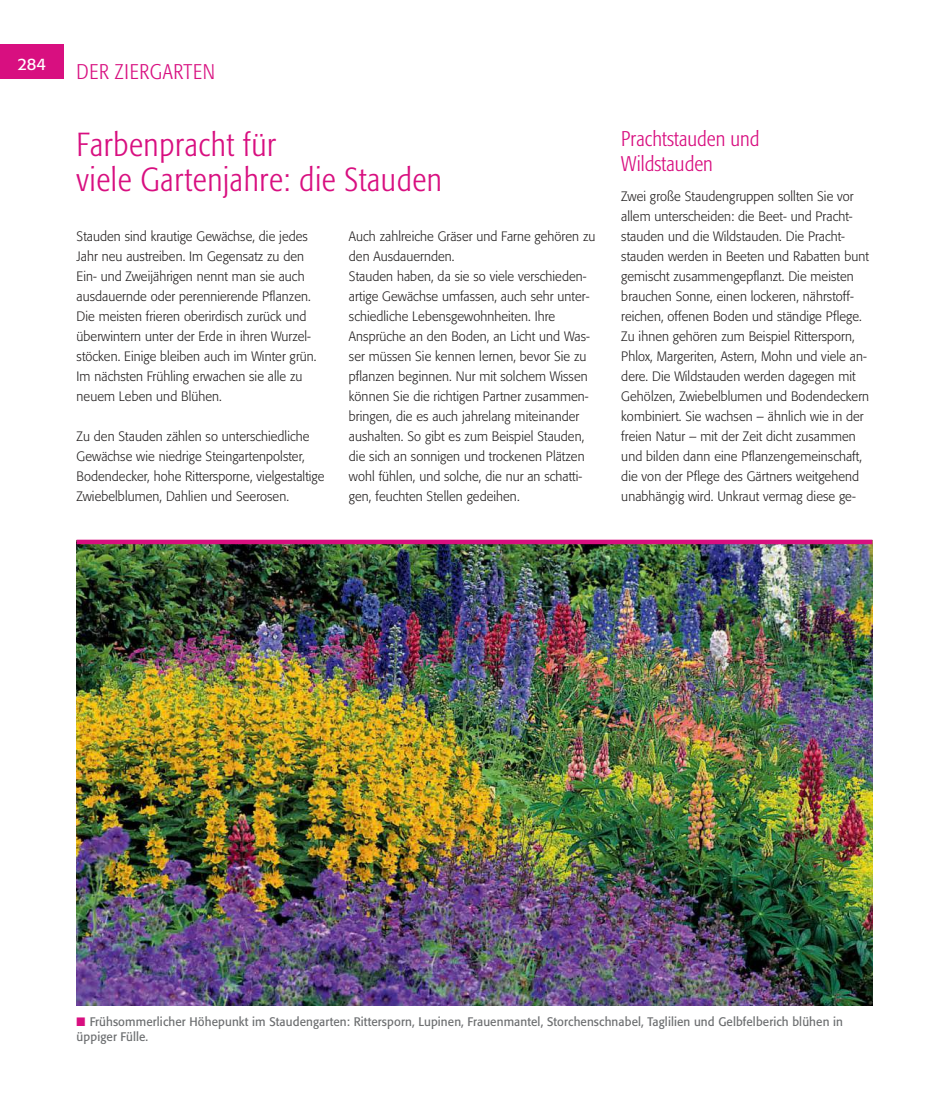
<style>
.page{position:relative;width:949px;height:1119px;background:#fff}
.page>*{position:absolute;margin:0;border:0;box-sizing:border-box;transform-origin:0 0}
.t1{font:300 condensed 33px/35px "Formata";letter-spacing:.02em;color:#d80f80}
.t2{font:300 condensed 21px/24.9px "Formata";letter-spacing:.005em;color:#d80f80}
.t3{font:300 condensed 21px "Formata";letter-spacing:.045em;color:#d80f80}
.t4{font:16.5px "Formata";color:#fff}
.t5{font:300 13.5px/20px "Formata";letter-spacing:.005em;color:#221f1f;scale:.95 1}
.t6{font:12.3px/15px "Formata";letter-spacing:.01em;color:#6c6e70;scale:.95 1}
.s1{color:#d80f80}
</style>
<div class="page">
<div style="left:0;top:45px;width:64px;height:34px;background:#d80f80"></div>
<img style="left:77px;top:544px;width:795px;height:461px">
<div style="left:77px;top:539px;width:795px;height:5px;background:#d80f80"></div>
<p class="t4" style="left:18px;top:57px;width:30px">284</p>
<h2 class="t3" style="left:77px;top:59px;width:140px">DER ZIERGARTEN</h2>
<h1 class="t1" style="left:77px;top:129px;width:367px">Farbenpracht für<br>viele Gartenjahre: die Stauden</h1>
<p class="t5" style="left:349px;top:227px;width:261px">Auch zahlreiche Gräser und Farne gehören zu den Ausdauernden.<br>Stauden haben, da sie so viele verschieden&shy;artige Gewächse umfassen, auch sehr unter&shy;schiedliche Lebensgewohnheiten. Ihre Ansprüche an den Boden, an Licht und Was&shy;ser müssen Sie kennen lernen, bevor Sie zu pflanzen beginnen. Nur mit solchem Wissen können Sie die richtigen Partner zusammen&shy;bringen, die es auch jahrelang miteinander aushalten. So gibt es zum Beispiel Stauden, die sich an sonnigen und trockenen Plätzen wohl fühlen, und solche, die nur an schatti&shy;gen, feuchten Stellen gedeihen.</p>
<p class="t5" style="left:77px;top:227px;width:254px">Stauden sind krautige Gewächse, die jedes Jahr neu austreiben. Im Gegensatz zu den Ein- und Zweijährigen nennt man sie auch ausdauernde oder perennierende Pflanzen.<br>Die meisten frieren oberirdisch zurück und überwintern unter der Erde in ihren Wurzel&shy;stöcken. Einige bleiben auch im Winter grün.<br>Im nächsten Frühling erwachen sie alle zu neuem Leben und Blühen.</p>
<p class="t5" style="left:77px;top:426px;width:262px">Zu den Stauden zählen so unterschiedliche Gewächse wie niedrige Steingartenpolster, Bodendecker, hohe Rittersporne, vielgestaltige Zwiebelblumen, Dahlien und Seerosen.</p>
<h2 class="t2" style="left:621px;top:127px;width:140px">Prachtstauden und<br>Wildstauden</h2>
<p class="t5" style="left:621px;top:187px;width:262px">Zwei große Staudengruppen sollten Sie vor allem unterscheiden: die Beet- und Pracht&shy;stauden und die Wildstauden. Die Pracht&shy;stauden werden in Beeten und Rabatten bunt gemischt zusammengepflanzt. Die meisten brauchen Sonne, einen lockeren, nährstoff&shy;reichen, offenen Boden und ständige Pflege.<br>Zu ihnen gehören zum Beispiel Rittersporn, Phlox, Margeriten, Astern, Mohn und viele an&shy;dere. Die Wildstauden werden dagegen mit Gehölzen, Zwiebelblumen und Bodendeckern kombiniert. Sie wachsen – ähnlich wie in der freien Natur – mit der Zeit dicht zusammen und bilden dann eine Pflanzengemeinschaft, die von der Pflege des Gärtners weitgehend unabhängig wird. Unkraut vermag diese ge-</p>
<p class="t6" style="left:77px;top:1014px;width:808px"><span class="s1">■</span> Frühsommerlicher Höhepunkt im Staudengarten: Rittersporn, Lupinen, Frauenmantel, Storchenschnabel, Taglilien und Gelbfelberich blühen in üppiger Fülle.</p>
</div>
